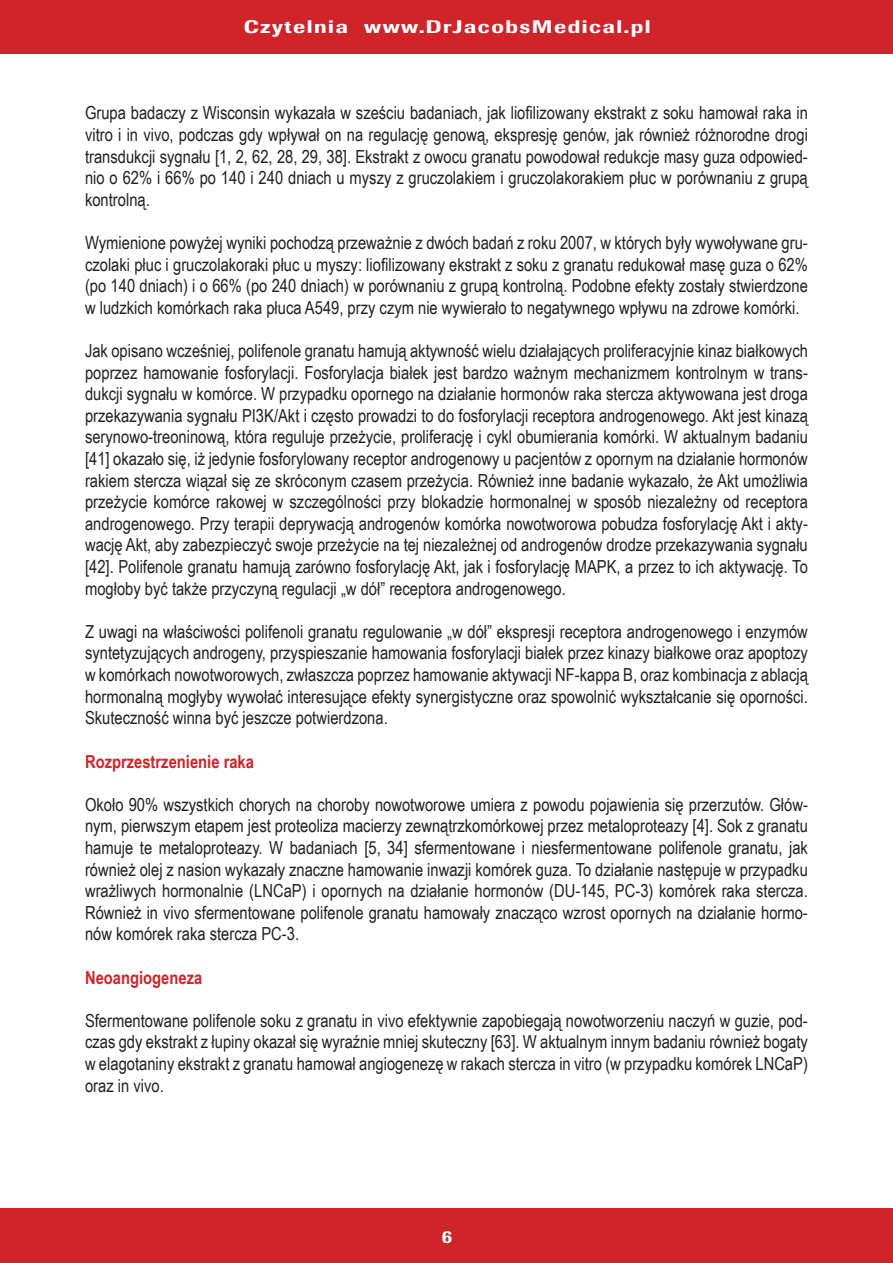
<style>
.page{position:relative;width:893px;height:1263px;background:#fff}
.page>*{position:absolute;margin:0;border:0;box-sizing:border-box;transform-origin:0 0}
.t1{font:18px/21.6px "Arial Narrow";color:#231f20;text-align:justify}
.t2{font:700 18px "Arial Narrow";color:#d1232a}
.t3{font:500 18px "Imago";letter-spacing:.07em;color:#fff;scale:1.2 1}
.t4{font:500 18px "Imago";letter-spacing:.07em;color:#fff}
</style>
<div class="page">
<div style="left:0;top:0;width:893px;height:54px;background:#d1232a"></div>
<div style="left:0;top:1209px;width:893px;height:54px;background:#d1232a"></div>
<div style="left:881px;top:1208px;width:12px;height:55px;background:#d1232a"></div>
<p class="t3" style="left:244px;top:16px;width:340px">Czytelnia www.DrJacobsMedical.pl</p>
<p class="t1" style="left:85px;top:102px;width:724px">Grupa badaczy z Wisconsin wykazała w sześciu badaniach, jak liofilizowany ekstrakt z soku hamował raka in vitro i in vivo, podczas gdy wpływał on na regulację genową, ekspresję genów, jak również różnorodne drogi transdukcji sygnału [1, 2, 62, 28, 29, 38]. Ekstrakt z owocu granatu powodował redukcje masy guza odpowied&shy;nio o 62% i 66% po 140 i 240 dniach u myszy z gruczolakiem i gruczolakorakiem płuc w porównaniu z grupą kontrolną.</p>
<p class="t1" style="left:85px;top:231px;width:724px">Wymienione powyżej wyniki pochodzą przeważnie z dwóch badań z roku 2007, w których były wywoływane gru&shy;czolaki płuc i gruczolakoraki płuc u myszy: liofilizowany ekstrakt z soku z granatu redukował masę guza o 62% (po 140 dniach) i o 66% (po 240 dniach) w porównaniu z grupą kontrolną. Podobne efekty zostały stwierdzone w ludzkich komórkach raka płuca A549, przy czym nie wywierało to negatywnego wpływu na zdrowe komórki.</p>
<p class="t1" style="left:85px;top:339px;width:724px">Jak opisano wcześniej, polifenole granatu hamują aktywność wielu działających proliferacyjnie kinaz białkowych poprzez hamowanie fosforylacji. Fosforylacja białek jest bardzo ważnym mechanizmem kontrolnym w trans&shy;dukcji sygnału w komórce. W przypadku opornego na działanie hormonów raka stercza aktywowana jest droga przekazywania sygnału PI3K/Akt i często prowadzi to do fosforylacji receptora androgenowego. Akt jest kinazą serynowo-treoninową, która reguluje przeżycie, proliferację i cykl obumierania komórki. W aktualnym badaniu [41] okazało się, iż jedynie fosforylowany receptor androgenowy u pacjentów z opornym na działanie hormonów rakiem stercza wiązał się ze skróconym czasem przeżycia. Również inne badanie wykazało, że Akt umożliwia przeżycie komórce rakowej w szczególności przy blokadzie hormonalnej w sposób niezależny od receptora androgenowego. Przy terapii deprywacją androgenów komórka nowotworowa pobudza fosforylację Akt i akty&shy;wację Akt, aby zabezpieczyć swoje przeżycie na tej niezależnej od androgenów drodze przekazywania sygnału [42]. Polifenole granatu hamują zarówno fosforylację Akt, jak i fosforylację MAPK, a przez to ich aktywację. To mogłoby być także przyczyną regulacji „w dół” receptora androgenowego.</p>
<p class="t1" style="left:85px;top:620px;width:724px">Z uwagi na właściwości polifenoli granatu regulowanie „w dół” ekspresji receptora androgenowego i enzymów syntetyzujących androgeny, przyspieszanie hamowania fosforylacji białek przez kinazy białkowe oraz apoptozy w komórkach nowotworowych, zwłaszcza poprzez hamowanie aktywacji NF-kappa B, oraz kombinacja z ablacją hormonalną mogłyby wywołać interesujące efekty synergistyczne oraz spowolnić wykształcanie się oporności.<br>Skuteczność winna być jeszcze potwierdzona.</p>
<p class="t2" style="left:85px;top:747px;width:170px">Rozprzestrzenienie raka</p>
<p class="t1" style="left:85px;top:793px;width:724px">Około 90% wszystkich chorych na choroby nowotworowe umiera z powodu pojawienia się przerzutów. Głów&shy;nym, pierwszym etapem jest proteoliza macierzy zewnątrzkomórkowej przez metaloproteazy [4]. Sok z granatu hamuje te metaloproteazy. W badaniach [5, 34] sfermentowane i niesfermentowane polifenole granatu, jak również olej z nasion wykazały znaczne hamowanie inwazji komórek guza. To działanie następuje w przypadku wrażliwych hormonalnie (LNCaP) i opornych na działanie hormonów (DU-145, PC-3) komórek raka stercza.<br>Również in vivo sfermentowane polifenole granatu hamowały znacząco wzrost opornych na działanie hormo&shy;nów komórek raka stercza PC-3.</p>
<p class="t2" style="left:85px;top:963px;width:119px">Neoangiogeneza</p>
<p class="t1" style="left:85px;top:1009px;width:724px">Sfermentowane polifenole soku z granatu in vivo efektywnie zapobiegają nowotworzeniu naczyń w guzie, pod&shy;czas gdy ekstrakt z łupiny okazał się wyraźnie mniej skuteczny [63]. W aktualnym innym badaniu również bogaty w elagotaniny ekstrakt z granatu hamował angiogenezę w rakach stercza in vitro (w przypadku komórek LNCaP) oraz in vivo.</p>
<p class="t4" style="left:442px;top:1226px;width:12px">6</p>
</div>
